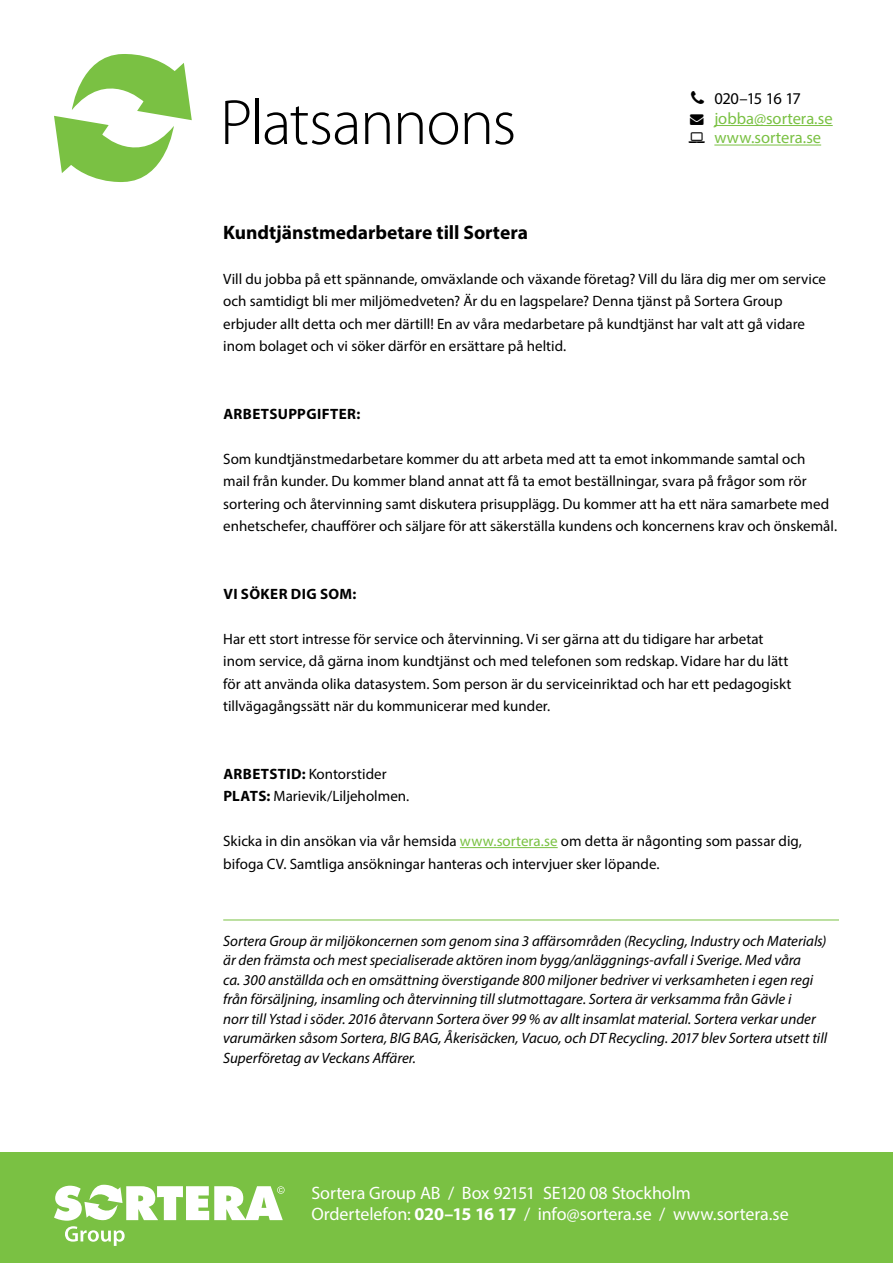
<style>
.page{position:relative;width:893px;height:1263px;background:#fff}
.page>*{position:absolute;margin:0;border:0;box-sizing:border-box;transform-origin:0 0}
.t1{font:300 64.5px "Myriad Pro";letter-spacing:-.025em;color:#000}
.sortera_för_miljön_r{font:700 19.5px "Myriad Pro";color:#000}
.t2{font:18px/21px "Myriad Pro";letter-spacing:-.005em;color:#fff}
.t3{font:16.5px "Myriad Pro";color:#7ac143}
.t4{font:16.5px "Myriad Pro";letter-spacing:-.055em;color:#000}
.sortera_för_miljön_r-2{font:15px/22.5px "Myriad Pro";color:#000}
.Disclaimer{font:italic 15px/19.5px "Myriad Pro";color:#000}
.sortera_för_miljön_r-3{font:700 15px "Myriad Pro";letter-spacing:.025em;color:#000}
.s1{color:#000}
.s2{font-weight:700}
.s3{color:#7ac143}
</style>
<div class="page">
<hr style="left:714px;top:125px;width:119px;height:1px;background:#7ac143">
<hr style="left:714px;top:145px;width:107px;height:1px;background:#7ac143">
<svg style="left:54px;top:54px;width:138px;height:128px"></svg>
<div style="left:0;top:1152px;width:893px;height:111px;background:#7ac143"></div>
<svg style="left:54px;top:1185px;width:231px;height:61px"></svg>
<hr style="left:460px;top:847px;width:98px;height:1px;background:#7ac143">
<hr style="left:223px;top:919px;width:616px;height:1px;background:#7ac143">
<h1 class="t1" style="left:220px;top:84px;width:298px">Platsannons</h1>
<p class="t4" style="left:714px;top:89px;width:88px">020–15 16 17</p>
<p class="t3" style="left:690px;top:108px;width:144px"><span class="s1">→</span> jobba@sortera.se</p>
<p class="t3" style="left:714px;top:128px;width:108px">www.sortera.se</p>
<p class="sortera_för_miljön_r" style="left:223px;top:219px;width:306px">Kundtjänstmedarbetare till Sortera</p>
<p class="sortera_för_miljön_r-2" style="left:223px;top:267px;width:604px">Vill du jobba på ett spännande, omväxlande och växande företag? Vill du lära dig mer om service och samtidigt bli mer miljömedveten? Är du en lagspelare? Denna tjänst på Sortera Group erbjuder allt detta och mer därtill! En av våra medarbetare på kundtjänst har valt att gå vidare inom bolaget och vi söker därför en ersättare på heltid.</p>
<p class="sortera_för_miljön_r-3" style="left:223px;top:404px;width:138px">ARBETSUPPGIFTER:</p>
<p class="sortera_för_miljön_r-2" style="left:223px;top:447px;width:615px">Som kundtjänstmedarbetare kommer du att arbeta med att ta emot inkommande samtal och<br>mail från kunder. Du kommer bland annat att få ta emot beställningar, svara på frågor som rör sortering och återvinning samt diskutera prisupplägg. Du kommer att ha ett nära samarbete med enhetschefer, chaufförer och säljare för att säkerställa kundens och koncernens krav och önskemål.</p>
<p class="sortera_för_miljön_r-3" style="left:223px;top:584px;width:135px">VI SÖKER DIG SOM:</p>
<p class="sortera_för_miljön_r-2" style="left:223px;top:627px;width:570px">Har ett stort intresse för service och återvinning. Vi ser gärna att du tidigare har arbetat inom service, då gärna inom kundtjänst och med telefonen som redskap. Vidare har du lätt för att använda olika datasystem. Som person är du serviceinriktad och har ett pedagogiskt tillvägagångssätt när du kommunicerar med kunder.</p>
<p class="sortera_för_miljön_r-2" style="left:223px;top:762px;width:187px"><span class="s2">ARBETSTID:</span> Kontorstider<br><span class="s2">PLATS:</span> Marievik/Liljeholmen.</p>
<p class="sortera_för_miljön_r-2" style="left:223px;top:829px;width:580px">Skicka in din ansökan via vår hemsida <span class="s3">www.sortera.se</span> om detta är någonting som passar dig, bifoga CV. Samtliga ansökningar hanteras och intervjuer sker löpande.</p>
<p class="Disclaimer" style="left:223px;top:931px;width:605px">Sortera Group är miljökoncernen som genom sina 3 affärsområden (Recycling, Industry och Materials) är den främsta och mest specialiserade aktören inom bygg/anläggnings-avfall i Sverige. Med våra<br>ca. 300 anställda och en omsättning överstigande 800 miljoner bedriver vi verksamheten i egen regi från försäljning, insamling och återvinning till slutmottagare. Sortera är verksamma från Gävle i<br>norr till Ystad i söder. 2016 återvann Sortera över 99 % av allt insamlat material. Sortera verkar under varumärken såsom Sortera, BIG BAG, Åkerisäcken, Vacuo, och DT Recycling. 2017 blev Sortera utsett till Superföretag av Veckans Affärer.</p>
<p class="t2" style="left:311px;top:1182px;width:479px">Sortera Group AB / Box 92151 SE120 08 Stockholm<br>Ordertelefon: <span class="s2">020–15 16 17</span> / info@sortera.se / www.sortera.se</p>
</div>
